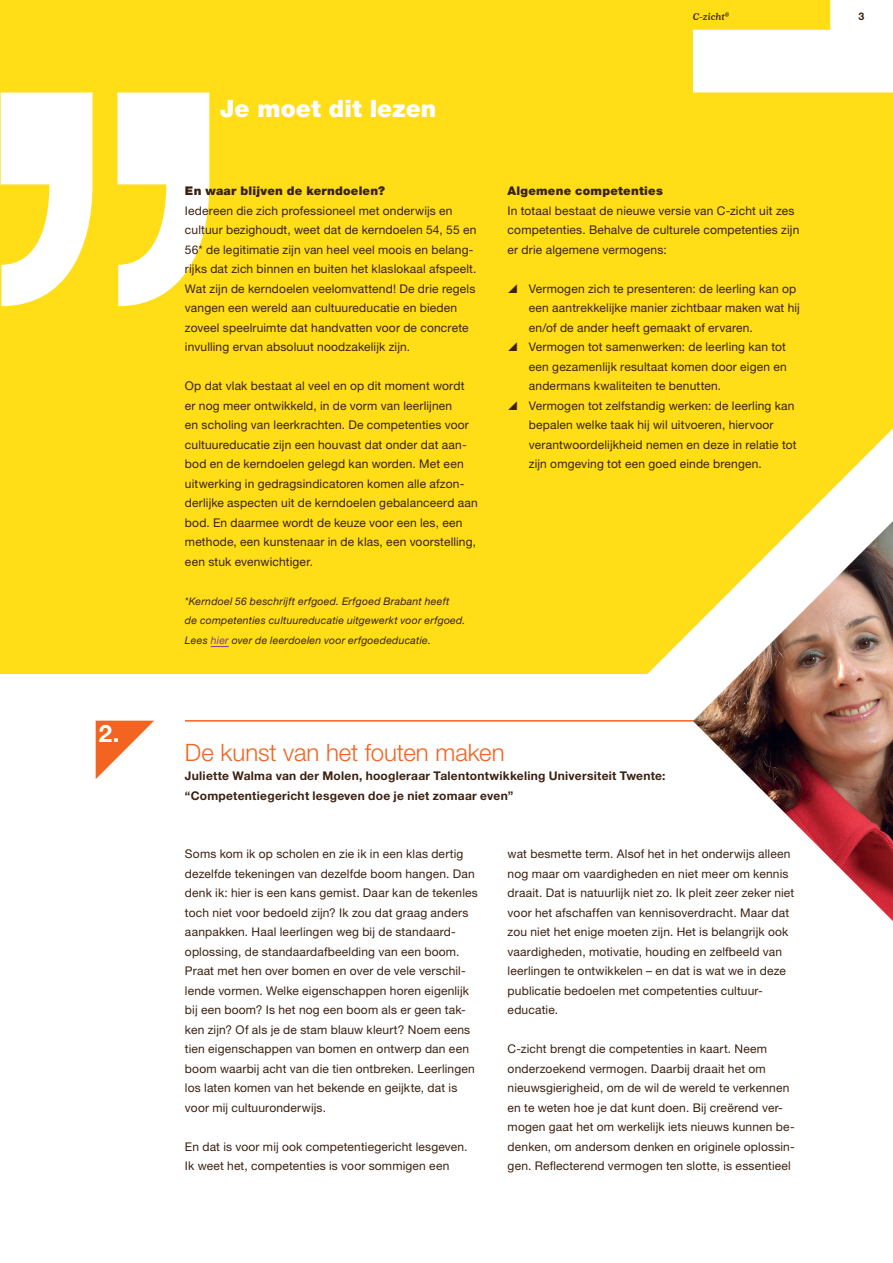
<style>
.page{position:relative;width:893px;height:1263px;background:#fff}
.page>*{position:absolute;margin:0;border:0;box-sizing:border-box;transform-origin:0 0}
.t1{font:300 24px "Helvetica Neue";color:#f36421}
.t2{font:900 24px "Helvetica Neue";color:#fff}
.t3{font:700 24px "Helvetica Neue";color:#fff}
.t4{font:12px/19.5px "Helvetica Neue";letter-spacing:.015em;color:#3a2111}
.t5{font:700 12px/19.5px "Helvetica Neue";letter-spacing:.02em;color:#3a2111}
.t6{font:900 12px "Helvetica Neue";letter-spacing:.02em;color:#3a2111}
.t7{font:italic 10.5px/19.5px "Helvetica Neue";letter-spacing:.02em;color:#3a2111}
.t8{font:italic 900 10.5px "Quincy CF";letter-spacing:.01em;color:#3a2111}
.t9{font:700 10.5px "Helvetica Neue";color:#3a2111}
.s1{color:#7e3e98}
</style>
<div class="page">
<div style="left:0;top:0;width:893px;height:673px;background:#ffdd17"></div>
<svg style="left:1px;top:92px;width:208px;height:214px"></svg>
<svg style="left:647px;top:428px;width:246px;height:246px"></svg>
<svg style="left:211px;top:646px;width:18px;height:1px"></svg>
<hr style="left:185px;top:720px;width:615px;height:2px;background:#f36421">
<img style="left:693px;top:521px;width:200px;height:400px">
<svg style="left:96px;top:721px;width:58px;height:58px"></svg>
<svg style="left:693px;top:0;width:200px;height:92px"></svg>
<h1 class="t3" style="left:99px;top:718px;width:22px">2.</h1>
<p class="t8" style="left:693px;top:10px;width:38px">C-zicht<sup>®</sup></p>
<p class="t9" style="left:859px;top:9px;width:7px">3</p>
<h1 class="t2" style="left:220px;top:94px;width:218px">Je moet dit lezen</h1>
<p class="t6" style="left:185px;top:184px;width:202px">En waar blijven de kerndoelen?</p>
<p class="t4" style="left:185px;top:200px;width:293px">Iedereen die zich professioneel met onderwijs en cultuur bezighoudt, weet dat de kerndoelen 54, 55 en 56* de legitimatie zijn van heel veel moois en belang&shy;rijks dat zich binnen en buiten het klaslokaal afspeelt.<br>Wat zijn de kerndoelen veelomvattend! De drie regels vangen een wereld aan cultuureducatie en bieden zoveel speelruimte dat handvatten voor de concrete invulling ervan absoluut noodzakelijk zijn.</p>
<p class="t4" style="left:185px;top:376px;width:294px">Op dat vlak bestaat al veel en op dit moment wordt er nog meer ontwikkeld, in de vorm van leerlijnen<br>en scholing van leerkrachten. De competenties voor cultuureducatie zijn een houvast dat onder dat aan&shy;bod en de kerndoelen gelegd kan worden. Met een uitwerking in gedragsindicatoren komen alle afzon&shy;derlijke aspecten uit de kerndoelen gebalanceerd aan bod. En daarmee wordt de keuze voor een les, een methode, een kunstenaar in de klas, een voorstelling, een stuk evenwichtiger.</p>
<p class="t7" style="left:185px;top:591px;width:282px">*Kerndoel 56 beschrijft erfgoed. Erfgoed Brabant heeft<br>de competenties cultuureducatie uitgewerkt voor erfgoed.<br>Lees <span class="s1">hier</span> over de leerdoelen voor erfgoededucatie.</p>
<p class="t6" style="left:508px;top:184px;width:157px">Algemene competenties</p>
<p class="t4" style="left:508px;top:200px;width:293px">In totaal bestaat de nieuwe versie van C-zicht uit zes competenties. Behalve de culturele competenties zijn er drie algemene vermogens:</p>
<p class="t4" style="left:529px;top:278px;width:273px">Vermogen zich te presenteren: de leerling kan op een aantrekkelijke manier zichtbaar maken wat hij en/of de ander heeft gemaakt of ervaren.<br>Vermogen tot samenwerken: de leerling kan tot een gezamenlijk resultaat komen door eigen en andermans kwaliteiten te benutten.<br>Vermogen tot zelfstandig werken: de leerling kan bepalen welke taak hij wil uitvoeren, hiervoor verantwoordelijkheid nemen en deze in relatie tot zijn omgeving tot een goed einde brengen.</p>
<h1 class="t1" style="left:185px;top:737px;width:321px">De kunst van het fouten maken</h1>
<p class="t5" style="left:185px;top:766px;width:482px">Juliette Walma van der Molen, hoogleraar Talentontwikkeling Universiteit Twente: “Competentiegericht lesgeven doe je niet zomaar even”</p>
<p class="t4" style="left:185px;top:844px;width:294px">Soms kom ik op scholen en zie ik in een klas dertig dezelfde tekeningen van dezelfde boom hangen. Dan denk ik: hier is een kans gemist. Daar kan de tekenles toch niet voor bedoeld zijn? Ik zou dat graag anders aanpakken. Haal leerlingen weg bij de standaard&shy;oplossing, de standaardafbeelding van een boom.<br>Praat met hen over bomen en over de vele verschil&shy;lende vormen. Welke eigenschappen horen eigenlijk bij een boom? Is het nog een boom als er geen tak&shy;ken zijn? Of als je de stam blauw kleurt? Noem eens tien eigenschappen van bomen en ontwerp dan een boom waarbij acht van die tien ontbreken. Leerlingen los laten komen van het bekende en geijkte, dat is voor mij cultuuronderwijs.</p>
<p class="t4" style="left:185px;top:1136px;width:284px">En dat is voor mij ook competentiegericht lesgeven.<br>Ik weet het, competenties is voor sommigen een</p>
<p class="t4" style="left:508px;top:844px;width:288px">wat besmette term. Alsof het in het onderwijs alleen nog maar om vaardigheden en niet meer om kennis draait. Dat is natuurlijk niet zo. Ik pleit zeer zeker niet voor het afschaffen van kennisoverdracht. Maar dat zou niet het enige moeten zijn. Het is belangrijk ook vaardigheden, motivatie, houding en zelfbeeld van leerlingen te ontwikkelen – en dat is wat we in deze publicatie bedoelen met competenties cultuur&shy;educatie.</p>
<p class="t4" style="left:508px;top:1039px;width:289px">C-zicht brengt die competenties in kaart. Neem onderzoekend vermogen. Daarbij draait het om nieuwsgierigheid, om de wil de wereld te verkennen en te weten hoe je dat kunt doen. Bij creërend ver&shy;mogen gaat het om werkelijk iets nieuws kunnen be&shy;denken, om andersom denken en originele oplossin&shy;gen. Reflecterend vermogen ten slotte, is essentieel</p>
</div>
